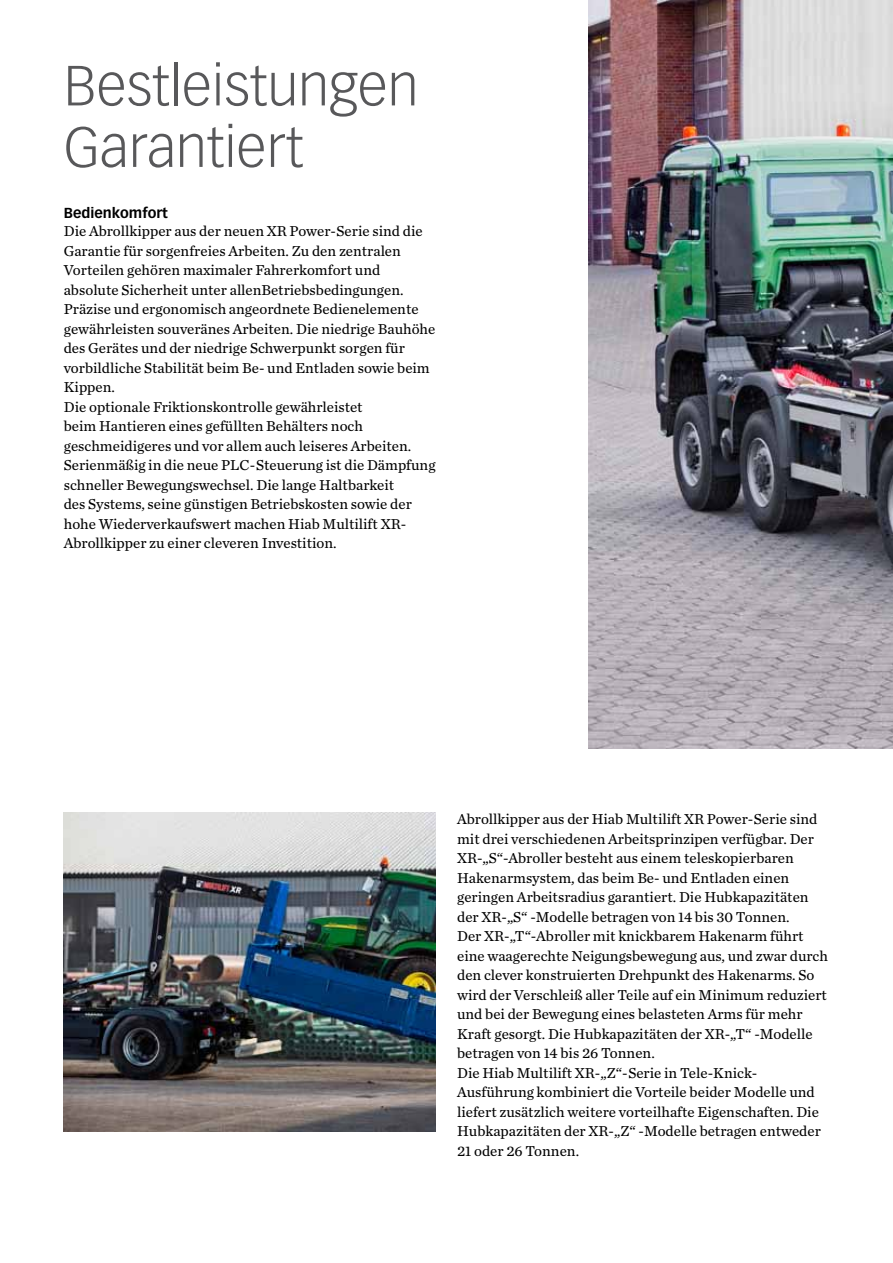
<style>
.page{position:relative;width:893px;height:1263px;background:#fff}
.page>*{position:absolute;margin:0;border:0;box-sizing:border-box;transform-origin:0 0}
.t1{font:300 55.5px/61.5px "Vectora LH";color:#58585a}
.t2{font:15px/19.5px "Chronicle Text G2";color:#000}
.t3{font:700 14.25px "Vectora LH";color:#000}
</style>
<div class="page">
<img style="left:588px;top:0;width:305px;height:748px">
<img style="left:64px;top:812px;width:372px;height:319px">
<h1 class="t1" style="left:64px;top:56px;width:356px">Bestleistungen<br>Garantiert</h1>
<p class="t3" style="left:64px;top:204px;width:106px">Bedienkomfort</p>
<p class="t2" style="left:64px;top:221px;width:373px">Die Abrollkipper aus der neuen XR Power-Serie sind die Garantie für sorgenfreies Arbeiten. Zu den zentralen Vorteilen gehören maximaler Fahrerkomfort und absolute Sicherheit unter allenBetriebsbedingungen.<br>Präzise und ergonomisch angeordnete Bedienelemente gewährleisten souveränes Arbeiten. Die niedrige Bauhöhe des Gerätes und der niedrige Schwerpunkt sorgen für vorbildliche Stabilität beim Be- und Entladen sowie beim Kippen.<br>Die optionale Friktionskontrolle gewährleistet<br>beim Hantieren eines gefüllten Behälters noch geschmeidigeres und vor allem auch leiseres Arbeiten.<br>Serienmäßig in die neue PLC-Steuerung ist die Dämpfung schneller Bewegungswechsel. Die lange Haltbarkeit<br>des Systems, seine günstigen Betriebskosten sowie der hohe Wiederverkaufswert machen Hiab Multilift XR-Abrollkipper zu einer cleveren Investition.</p>
<p class="t2" style="left:457px;top:809px;width:372px">Abrollkipper aus der Hiab Multilift XR Power-Serie sind mit drei verschiedenen Arbeitsprinzipen verfügbar. Der XR-„S“-Abroller besteht aus einem teleskopierbaren Hakenarmsystem, das beim Be- und Entladen einen geringen Arbeitsradius garantiert. Die Hubkapazitäten der XR-„S“ -Modelle betragen von 14 bis 30 Tonnen.<br>Der XR-„T“-Abroller mit knickbarem Hakenarm führt eine waagerechte Neigungsbewegung aus, und zwar durch den clever konstruierten Drehpunkt des Hakenarms. So wird der Verschleiß aller Teile auf ein Minimum reduziert und bei der Bewegung eines belasteten Arms für mehr Kraft gesorgt. Die Hubkapazitäten der XR-„T“ -Modelle betragen von 14 bis 26 Tonnen.<br>Die Hiab Multilift XR-„Z“-Serie in Tele-Knick-Ausführung kombiniert die Vorteile beider Modelle und liefert zusätzlich weitere vorteilhafte Eigenschaften. Die Hubkapazitäten der XR-„Z“ -Modelle betragen entweder 21 oder 26 Tonnen.</p>
</div>
